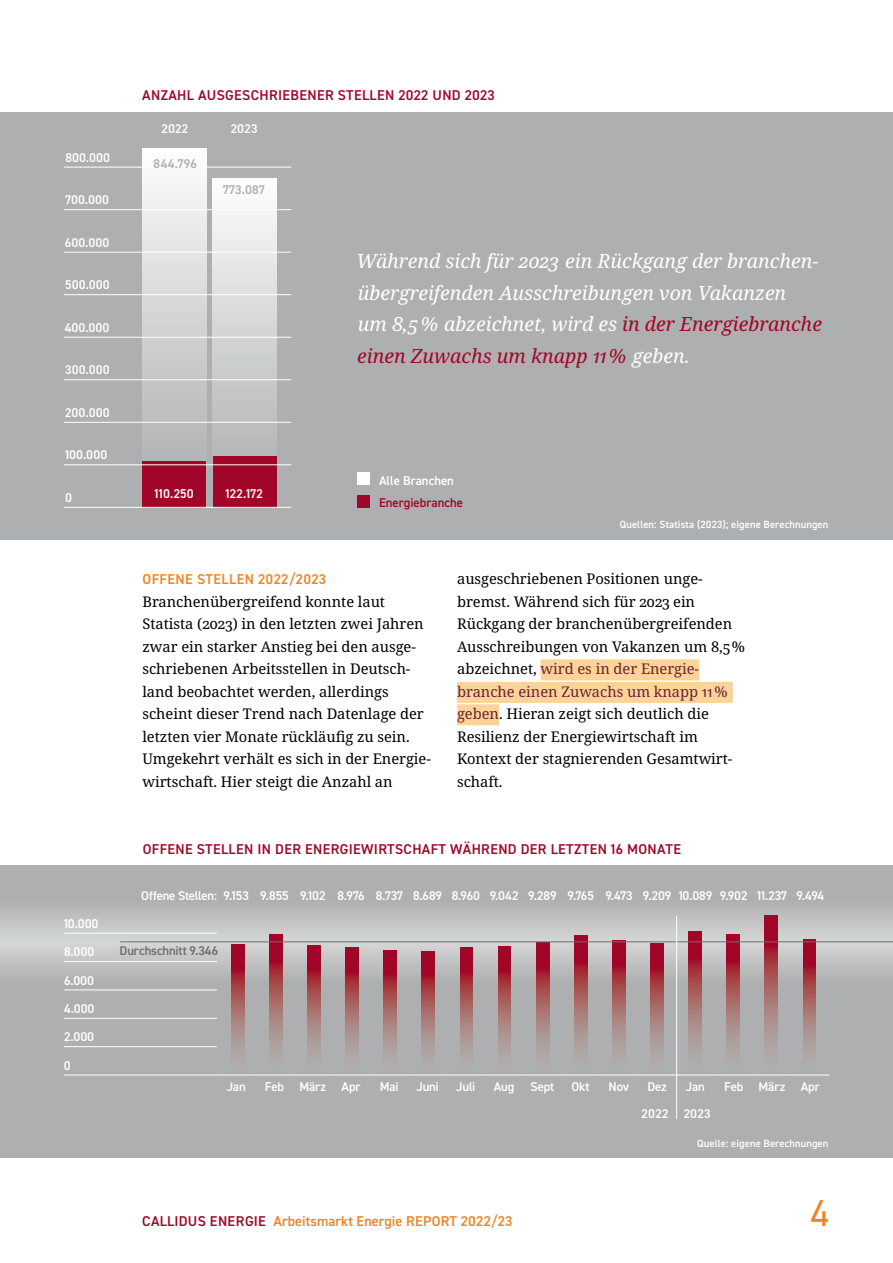
<style>
.page{position:relative;width:893px;height:1263px;background:#fff}
.page>*{position:absolute;margin:0;border:0;box-sizing:border-box;transform-origin:0 0}
.t1{font:37.5px "DIN2014";color:#f08322}
.ce-n__highlight{font:italic 19.5px/31.5px "Noto Serif";color:#fff}
.ce-n_copy__p{font:14.7px/22.5px "Noto Serif";letter-spacing:-.005em;color:#000}
.ce-n__caption{font:600 14.25px "DIN2014";letter-spacing:.025em;color:#a10628}
.ce-n__h3{font:600 14.25px "DIN2014";letter-spacing:.02em;color:#f08322}
.Balken_Text{font:600 12.75px "DIN2014";letter-spacing:-.01em;color:#fff}
.Grafik_Y-Achse{font:600 12.75px "DIN2014";letter-spacing:.005em;color:#fff}
.t2{font:600 12.75px "DIN2014";letter-spacing:-.01em;color:#6e6e6e}
.Grafik_Y-Achse-2{font:600 12.75px "DIN2014";letter-spacing:.03em;color:#aeafb0}
.Balken_Text-2{font:600 12.75px "DIN2014";color:#a10628}
.ce-n__source{font:600 10.5px "DIN2014";letter-spacing:.01em;color:#fff}
.s1{color:#a10628}
.s2{color:#692333}
</style>
<div class="page">
<div style="left:0;top:112px;width:893px;height:428px;background:#aeafb0"></div>
<div style="left:0;top:866px;width:893px;height:292px;background:#aeafb0"></div>
<div style="left:541px;top:659px;width:158px;height:21px;background:#fdd397"></div>
<div style="left:457px;top:682px;width:276px;height:21px;background:#fdd397"></div>
<div style="left:457px;top:704px;width:42px;height:21px;background:#fdd397"></div>
<svg style="left:142px;top:148px;width:64px;height:294px;background:#dadadb"></svg>
<div style="left:142px;top:461px;width:64px;height:47px;background:#a10628"></div>
<svg style="left:213px;top:179px;width:63px;height:269px;background:#dadada"></svg>
<div style="left:213px;top:456px;width:63px;height:52px;background:#a10628"></div>
<hr style="left:64px;top:167px;width:227px;height:1px;background:#fff">
<hr style="left:64px;top:209px;width:227px;height:1px;background:#fff">
<hr style="left:64px;top:252px;width:227px;height:1px;background:#fff">
<hr style="left:64px;top:294px;width:227px;height:1px;background:#fff">
<hr style="left:64px;top:337px;width:227px;height:1px;background:#fff">
<hr style="left:64px;top:379px;width:227px;height:1px;background:#fff">
<hr style="left:64px;top:422px;width:227px;height:1px;background:#fff">
<hr style="left:64px;top:464px;width:227px;height:1px;background:#fff">
<hr style="left:64px;top:507px;width:227px;height:1px;background:#fff">
<div style="left:357px;top:472px;width:13px;height:13px;background:#fff"></div>
<div style="left:357px;top:495px;width:13px;height:13px;background:#a10628"></div>
<svg style="left:0;top:911px;width:893px;height:75px"></svg>
<svg style="left:269px;top:935px;width:13px;height:118px;background:#a6565e"></svg>
<svg style="left:308px;top:945px;width:12px;height:110px"></svg>
<svg style="left:346px;top:947px;width:12px;height:108px"></svg>
<svg style="left:384px;top:950px;width:13px;height:105px"></svg>
<svg style="left:422px;top:951px;width:13px;height:105px"></svg>
<svg style="left:651px;top:944px;width:12px;height:110px"></svg>
<svg style="left:460px;top:947px;width:13px;height:108px"></svg>
<svg style="left:689px;top:931px;width:12px;height:121px"></svg>
<svg style="left:498px;top:946px;width:13px;height:109px"></svg>
<svg style="left:727px;top:934px;width:13px;height:119px;background:#a6565d"></svg>
<svg style="left:536px;top:943px;width:13px;height:111px"></svg>
<svg style="left:765px;top:915px;width:13px;height:135px;background:#a6565d"></svg>
<svg style="left:574px;top:936px;width:13px;height:117px;background:#a6555d"></svg>
<svg style="left:612px;top:940px;width:13px;height:114px"></svg>
<svg style="left:803px;top:940px;width:13px;height:114px"></svg>
<svg style="left:231px;top:945px;width:13px;height:110px"></svg>
<hr style="left:64px;top:933px;width:153px;height:1px;background:#fff">
<hr style="left:64px;top:961px;width:153px;height:1px;background:#fff">
<hr style="left:64px;top:989px;width:153px;height:1px;background:#fff">
<hr style="left:64px;top:1018px;width:153px;height:1px;background:#fff">
<hr style="left:64px;top:1046px;width:153px;height:1px;background:#fff">
<hr style="left:64px;top:1075px;width:153px;height:1px;background:#fff">
<hr style="left:217px;top:1075px;width:38px;height:1px;background:#fff">
<hr style="left:255px;top:1075px;width:39px;height:1px;background:#fff">
<hr style="left:294px;top:1075px;width:38px;height:1px;background:#fff">
<hr style="left:332px;top:1075px;width:38px;height:1px;background:#fff">
<hr style="left:370px;top:1075px;width:38px;height:1px;background:#fff">
<hr style="left:408px;top:1075px;width:39px;height:1px;background:#fff">
<hr style="left:447px;top:1075px;width:38px;height:1px;background:#fff">
<hr style="left:485px;top:1075px;width:38px;height:1px;background:#fff">
<hr style="left:523px;top:1075px;width:38px;height:1px;background:#fff">
<hr style="left:561px;top:1075px;width:39px;height:1px;background:#fff">
<hr style="left:600px;top:1075px;width:38px;height:1px;background:#fff">
<hr style="left:638px;top:1075px;width:38px;height:1px;background:#fff">
<hr style="left:676px;top:1075px;width:39px;height:1px;background:#fff">
<hr style="left:715px;top:1075px;width:38px;height:1px;background:#fff">
<hr style="left:753px;top:1075px;width:38px;height:1px;background:#fff">
<hr style="left:791px;top:1075px;width:38px;height:1px;background:#fff">
<hr style="left:120px;top:941px;width:773px;height:1px;background:#6e6e6e">
<hr style="left:676px;top:916px;width:1px;height:203px;background:#fff">
<p class="ce-n__caption" style="left:142px;top:86px;width:354px">ANZAHL AUSGESCHRIEBENER STELLEN 2022 UND 2023</p>
<p class="Grafik_Y-Achse" style="left:162px;top:120px;width:28px">2022</p>
<p class="Grafik_Y-Achse" style="left:231px;top:120px;width:28px">2023</p>
<p class="Grafik_Y-Achse" style="left:65px;top:149px;width:46px">800.000</p>
<p class="Grafik_Y-Achse" style="left:65px;top:191px;width:45px">700.000</p>
<p class="Grafik_Y-Achse" style="left:65px;top:234px;width:46px">600.000</p>
<p class="Grafik_Y-Achse" style="left:65px;top:276px;width:46px">500.000</p>
<p class="Grafik_Y-Achse" style="left:65px;top:319px;width:46px">400.000</p>
<p class="Grafik_Y-Achse" style="left:65px;top:361px;width:46px">300.000</p>
<p class="Grafik_Y-Achse" style="left:65px;top:404px;width:46px">200.000</p>
<p class="Grafik_Y-Achse" style="left:65px;top:447px;width:44px">100.000</p>
<p class="Grafik_Y-Achse" style="left:65px;top:489px;width:8px">0</p>
<p class="Grafik_Y-Achse" style="left:155px;top:485px;width:41px">110.250</p>
<p class="Grafik_Y-Achse-2" style="left:154px;top:155px;width:45px">844.796</p>
<p class="Grafik_Y-Achse-2" style="left:223px;top:181px;width:43px">773.087</p>
<p class="Grafik_Y-Achse" style="left:225px;top:485px;width:39px">122.172</p>
<p class="ce-n__highlight" style="left:357px;top:246px;width:467px">Während sich für 2023 ein Rückgang der branchen&shy;übergreifenden Ausschreibungen von Vakanzen<br>um 8,5% abzeichnet, wird es <span class="s1">in der Energiebranche einen Zuwachs um knapp 11%</span> geben.</p>
<p class="Balken_Text" style="left:379px;top:472px;width:76px">Alle Branchen</p>
<p class="Balken_Text-2" style="left:379px;top:494px;width:85px">Energiebranche</p>
<p class="ce-n__source" style="left:620px;top:517px;width:210px">Quellen: Statista (2023); eigene Berechnungen</p>
<p class="ce-n__h3" style="left:143px;top:570px;width:185px">OFFENE STELLEN 2022/2023</p>
<p class="ce-n_copy__p" style="left:142px;top:591px;width:290px">Branchenübergreifend konnte laut Statista (2023) in den letzten zwei Jahren zwar ein starker Anstieg bei den ausge&shy;schriebenen Arbeitsstellen in Deutsch&shy;land beobachtet werden, allerdings scheint dieser Trend nach Datenlage der letzten vier Monate rückläufig zu sein.<br>Umgekehrt verhält es sich in der Energie&shy;wirtschaft. Hier steigt die Anzahl an</p>
<p class="ce-n_copy__p" style="left:457px;top:568px;width:289px">ausgeschriebenen Positionen unge&shy;bremst. Während sich für 2023 ein Rückgang der branchenübergreifenden Ausschreibungen von Vakanzen um 8,5% abzeichnet, <span class="s2">wird es in der Energie&shy;branche einen Zuwachs um knapp 11% geben</span>. Hieran zeigt sich deutlich die Resilienz der Energiewirtschaft im Kontext der stagnierenden Gesamtwirt&shy;schaft.</p>
<p class="Balken_Text" style="left:64px;top:915px;width:36px">10.000</p>
<p class="Balken_Text" style="left:64px;top:943px;width:32px">8.000</p>
<p class="Balken_Text" style="left:64px;top:972px;width:32px">6.000</p>
<p class="Balken_Text" style="left:64px;top:1000px;width:32px">4.000</p>
<p class="Balken_Text" style="left:64px;top:1028px;width:32px">2.000</p>
<p class="Balken_Text" style="left:64px;top:1057px;width:8px">0</p>
<p class="ce-n__caption" style="left:143px;top:840px;width:540px">OFFENE STELLEN IN DER ENERGIEWIRTSCHAFT WÄHREND DER LETZTEN 16 MONATE</p>
<p class="Balken_Text" style="left:141px;top:887px;width:77px">Offene Stellen:</p>
<p class="Balken_Text" style="left:224px;top:887px;width:602px">9.153 9.855 9.102 8.976 8.737 8.689 8.960 9.042 9.289 9.765 9.473 9.209 10.089 9.902 11.237 9.494</p>
<p class="t2" style="left:120px;top:942px;width:100px">Durchschnitt 9.346</p>
<p class="Balken_Text" style="left:227px;top:1078px;width:21px">Jan</p>
<p class="Balken_Text" style="left:265px;top:1078px;width:97px">Feb März Apr</p>
<p class="Balken_Text" style="left:380px;top:1078px;width:20px">Mai</p>
<p class="Balken_Text" style="left:416px;top:1078px;width:24px">Juni</p>
<p class="Balken_Text" style="left:456px;top:1078px;width:21px">Juli</p>
<p class="Balken_Text" style="left:494px;top:1078px;width:22px">Aug</p>
<p class="Balken_Text" style="left:530px;top:1078px;width:25px">Sept</p>
<p class="Balken_Text" style="left:572px;top:1078px;width:20px">Okt</p>
<p class="Balken_Text" style="left:609px;top:1078px;width:22px">Nov</p>
<p class="Balken_Text" style="left:647px;top:1078px;width:21px">Dez</p>
<p class="Balken_Text" style="left:686px;top:1078px;width:21px">Jan</p>
<p class="Balken_Text" style="left:724px;top:1078px;width:97px">Feb März Apr</p>
<p class="Grafik_Y-Achse" style="left:642px;top:1105px;width:70px">2022 2023</p>
<p class="ce-n__source" style="left:697px;top:1136px;width:133px">Quelle: eigene Berechnungen</p>
<p class="ce-n__h3" style="left:142px;top:1211px;width:372px"><span class="s1">CALLIDUS ENERGIE</span> Arbeitsmarkt Energie REPORT 2022/23</p>
<h1 class="t1" style="left:810px;top:1189px;width:20px">4</h1>
</div>
